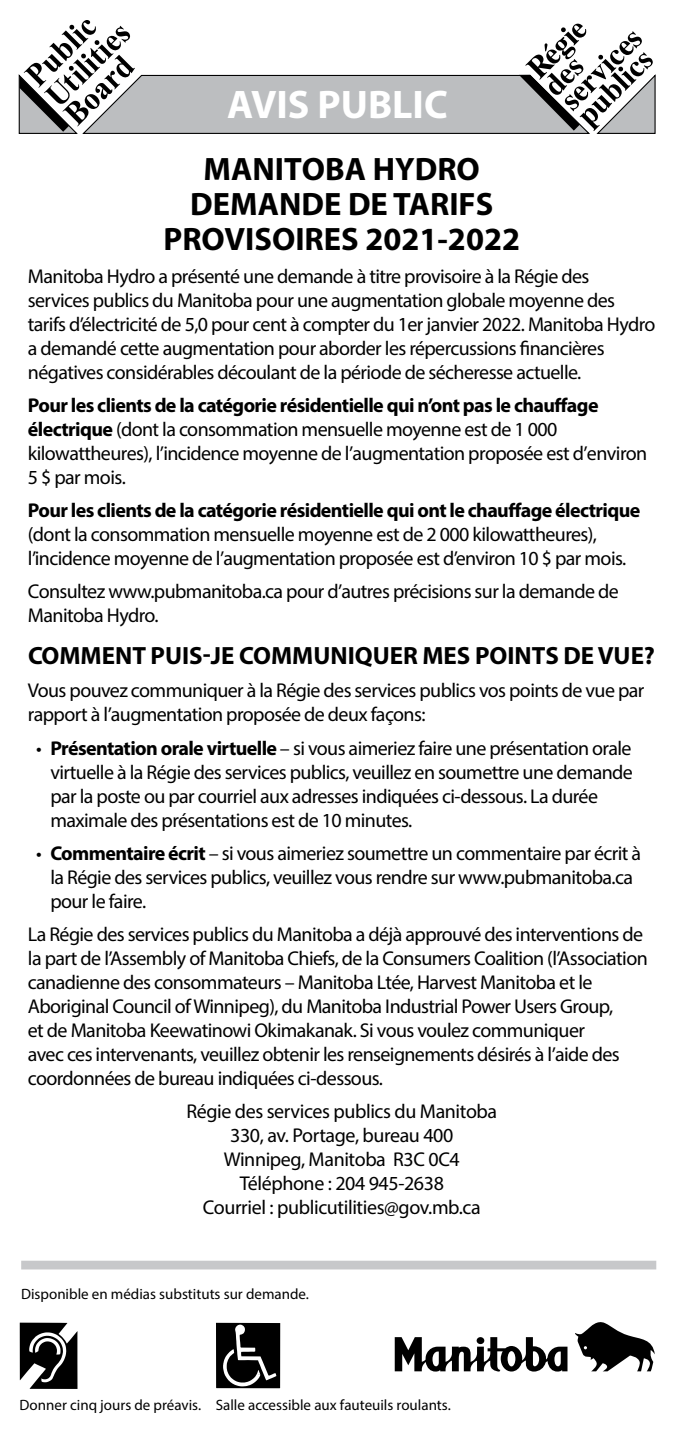
<style>
.page{position:relative;width:675px;height:1440px;background:#fff}
.page>*{position:absolute;margin:0;border:0;box-sizing:border-box;transform-origin:0 0}
.t1{font:700 40px "Myriad Pro";color:#fff}
.t2{font:700 32.5px/35px "Myriad Pro";color:#000;text-align:center}
.t3{font:700 25px "Myriad Pro";color:#000}
.t4{font:20px/24px "Myriad Pro";letter-spacing:-.03em;color:#000}
.t5{font:700 20px "Myriad Pro";letter-spacing:-.03em;color:#000}
.t6{font:15px "Myriad Pro";color:#000}
.s1{font-weight:700}
</style>
<div class="page">
<svg style="left:20px;top:1323px;width:58px;height:66px"></svg>
<svg style="left:216px;top:1323px;width:64px;height:65px;background:#292929"></svg>
<div style="left:21px;top:1261px;width:635px;height:8px;background:#c7c8ca"></div>
<svg style="left:575px;top:1322px;width:80px;height:49px"></svg>
<svg style="left:395px;top:1337px;width:173px;height:35px"></svg>
<div style="left:477px;top:1337px;width:7px;height:7px;background:#000;border-radius:50%"></div>
<svg style="left:18px;top:20px;width:638px;height:114px"></svg>
<h1 class="t1" style="left:227px;top:79px;width:222px">AVIS PUBLIC</h1>
<h2 class="t2" style="left:163px;top:150px;width:358px">MANITOBA HYDRO<br>DEMANDE DE TARIFS<br>PROVISOIRES 2021-2022</h2>
<p class="t4" style="left:28px;top:264px;width:629px">Manitoba Hydro a présenté une demande à titre provisoire à la Régie des services publics du Manitoba pour une augmentation globale moyenne des tarifs d’électricité de 5,0 pour cent à compter du 1er janvier 2022. Manitoba Hydro a demandé cette augmentation pour aborder les répercussions financières négatives considérables découlant de la période de sécheresse actuelle.</p>
<p class="t4" style="left:28px;top:393px;width:621px"><span class="s1">Pour les clients de la catégorie résidentielle qui n’ont pas le chauffage électrique</span> (dont la consommation mensuelle moyenne est de 1 000 kilowattheures), l’incidence moyenne de l’augmentation proposée est d’environ 5 $ par mois.</p>
<p class="t5" style="left:28px;top:497px;width:614px">Pour les clients de la catégorie résidentielle qui ont le chauffage électrique</p>
<p class="t4" style="left:28px;top:522px;width:600px">(dont la consommation mensuelle moyenne est de 2 000 kilowattheures), l’incidence moyenne de l’augmentation proposée est d’environ 10 $ par mois.</p>
<p class="t4" style="left:28px;top:579px;width:593px">Consultez www.pubmanitoba.ca pour d’autres précisions sur la demande de<br>Manitoba Hydro.</p>
<p class="t3" style="left:28px;top:640px;width:628px">COMMENT PUIS-JE COMMUNIQUER MES POINTS DE VUE?</p>
<p class="t4" style="left:28px;top:678px;width:618px">Vous pouvez communiquer à la Régie des services publics vos points de vue par rapport à l’augmentation proposée de deux façons:</p>
<p class="t4" style="left:50px;top:736px;width:584px;text-indent:-14px">• <span class="s1">Présentation orale virtuelle</span> – si vous aimeriez faire une présentation orale virtuelle à la Régie des services publics, veuillez en soumettre une demande par la poste ou par courriel aux adresses indiquées ci-dessous. La durée maximale des présentations est de 10 minutes.</p>
<p class="t4" style="left:50px;top:841px;width:592px;text-indent:-14px">• <span class="s1">Commentaire écrit</span> – si vous aimeriez soumettre un commentaire par écrit à la Régie des services publics, veuillez vous rendre sur www.pubmanitoba.ca pour le faire.</p>
<p class="t4" style="left:28px;top:922px;width:621px">La Régie des services publics du Manitoba a déjà approuvé des interventions de la part de l’Assembly of Manitoba Chiefs, de la Consumers Coalition (l’Association canadienne des consommateurs – Manitoba Ltée, Harvest Manitoba et le Aboriginal Council of Winnipeg), du Manitoba Industrial Power Users Group,<br>et de Manitoba Keewatinowi Okimakanak. Si vous voulez communiquer<br>avec ces intervenants, veuillez obtenir les renseignements désirés à l’aide des coordonnées de bureau indiquées ci-dessous.</p>
<p class="t4" style="left:186px;top:1099px;width:312px;text-align:center">Régie des services publics du Manitoba<br>330, av. Portage, bureau 400<br>Winnipeg, Manitoba R3C 0C4<br>Téléphone : 204 945-2638<br>Courriel : publicutilities@gov.mb.ca</p>
<p class="t6" style="left:21px;top:1285px;width:289px">Disponible en médias substituts sur demande.</p>
<p class="t6" style="left:20px;top:1395px;width:433px">Donner cinq jours de préavis. Salle accessible aux fauteuils roulants.</p>
</div>
